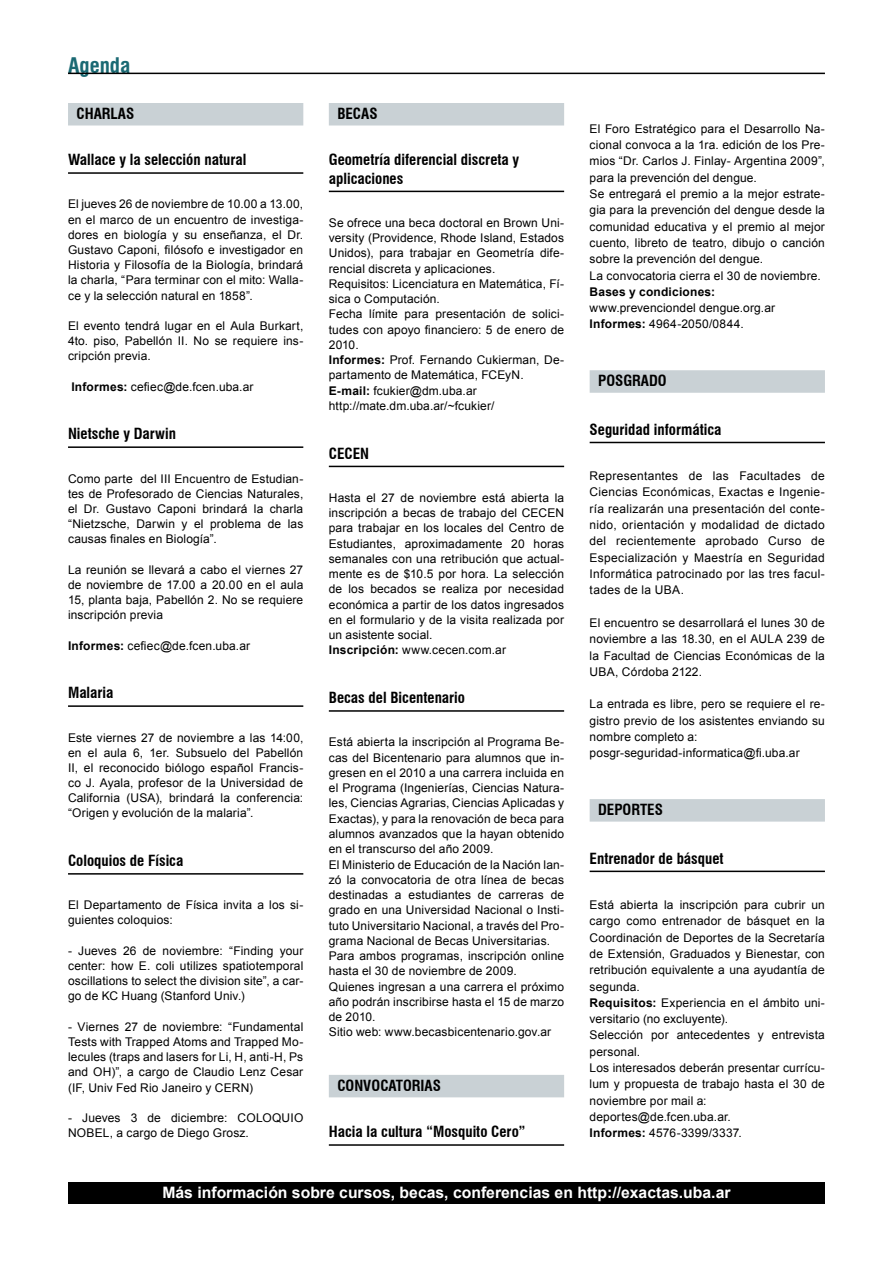
<style>
.page{position:relative;width:893px;height:1263px;background:#fff}
.page>*{position:absolute;margin:0;border:0;box-sizing:border-box;transform-origin:0 0}
.t1{font:700 condensed 21px "Swiss 721 BT";color:#1a6973}
.t2{font:700 15.75px "Arial";color:#fff}
.t3{font:700 condensed 15px/18.3px "Swiss 721 BT";color:#000}
.t4{font:12px/15.3px "Arial";letter-spacing:.01em;color:#000;text-align:justify}
.t5{font:700 12px "Arial";letter-spacing:.015em;color:#000}
.s1{font-weight:700}
</style>
<div class="page">
<hr style="left:68px;top:73px;width:757px;height:1px;background:#000">
<div style="left:68px;top:1181px;width:757px;height:22px;background:#000"></div>
<div style="left:68px;top:103px;width:235px;height:22px;background:#c9d1d5"></div>
<hr style="left:68px;top:172px;width:235px;height:2px;background:#000">
<hr style="left:68px;top:446px;width:235px;height:2px;background:#000">
<hr style="left:68px;top:705px;width:235px;height:2px;background:#000">
<hr style="left:68px;top:873px;width:235px;height:2px;background:#000">
<div style="left:329px;top:103px;width:235px;height:22px;background:#c9d1d5"></div>
<hr style="left:329px;top:191px;width:235px;height:1px;background:#000">
<hr style="left:329px;top:466px;width:235px;height:1px;background:#000">
<hr style="left:329px;top:710px;width:235px;height:2px;background:#000">
<div style="left:329px;top:1075px;width:235px;height:22px;background:#c9d1d5"></div>
<hr style="left:329px;top:1144px;width:235px;height:2px;background:#000">
<div style="left:590px;top:370px;width:235px;height:23px;background:#c9d1d5"></div>
<hr style="left:590px;top:442px;width:235px;height:1px;background:#000">
<div style="left:590px;top:799px;width:235px;height:23px;background:#c9d1d5"></div>
<hr style="left:590px;top:870px;width:235px;height:2px;background:#000">
<h1 class="t1" style="left:68px;top:52px;width:64px">Agenda</h1>
<p class="t3" style="left:77px;top:105px;width:59px">CHARLAS</p>
<p class="t3" style="left:68px;top:151px;width:180px">Wallace y la selección natural</p>
<p class="t4" style="left:68px;top:197px;width:237px">El jueves 26 de noviembre de 10.00 a 13.00, en el marco de un encuentro de investiga&shy;dores en biología y su enseñanza, el Dr.<br>Gustavo Caponi, filósofo e investigador en Historia y Filosofía de la Biología, brindará la charla, “Para terminar con el mito: Walla&shy;ce y la selección natural en 1858”.</p>
<p class="t4" style="left:68px;top:318px;width:237px">El evento tendrá lugar en el Aula Burkart, 4to. piso, Pabellón II. No se requiere ins&shy;cripción previa.</p>
<p class="t4" style="left:71px;top:379px;width:184px"><span class="s1">Informes:</span> cefiec@de.fcen.uba.ar</p>
<p class="t3" style="left:68px;top:425px;width:109px">Nietsche y Darwin</p>
<p class="t4" style="left:68px;top:471px;width:237px">Como parte del III Encuentro de Estudian&shy;tes de Profesorado de Ciencias Naturales, el Dr. Gustavo Caponi brindará la charla “Nietzsche, Darwin y el problema de las causas finales en Biología”.</p>
<p class="t4" style="left:68px;top:562px;width:237px">La reunión se llevará a cabo el viernes 27 de noviembre de 17.00 a 20.00 en el aula 15, planta baja, Pabellón 2. No se requiere inscripción previa</p>
<p class="t4" style="left:68px;top:638px;width:184px"><span class="s1">Informes:</span> cefiec@de.fcen.uba.ar</p>
<p class="t3" style="left:68px;top:684px;width:47px">Malaria</p>
<p class="t4" style="left:68px;top:730px;width:237px">Este viernes 27 de noviembre a las 14:00, en el aula 6, 1er. Subsuelo del Pabellón II, el reconocido biólogo español Francis&shy;co J. Ayala, profesor de la Universidad de California (USA), brindará la conferencia: “Origen y evolución de la malaria”.</p>
<p class="t3" style="left:68px;top:851px;width:117px">Coloquios de Física</p>
<p class="t4" style="left:68px;top:897px;width:237px">El Departamento de Física invita a los si&shy;guientes coloquios:</p>
<p class="t4" style="left:68px;top:943px;width:237px">- Jueves 26 de noviembre: “Finding your center: how E. coli utilizes spatiotemporal oscillations to select the division site”, a car&shy;go de KC Huang (Stanford Univ.)</p>
<p class="t4" style="left:68px;top:1019px;width:237px">- Viernes 27 de noviembre: “Fundamental Tests with Trapped Atoms and Trapped Mo&shy;lecules (traps and lasers for Li, H, anti-H, Ps and OH)”, a cargo de Claudio Lenz Cesar (IF, Univ Fed Rio Janeiro y CERN)</p>
<p class="t4" style="left:68px;top:1110px;width:237px">- Jueves 3 de diciembre: COLOQUIO<br>NOBEL, a cargo de Diego Grosz.</p>
<p class="t3" style="left:337px;top:105px;width:42px">BECAS</p>
<p class="t3" style="left:329px;top:151px;width:192px">Geometría diferencial discreta y aplicaciones</p>
<p class="t4" style="left:329px;top:215px;width:237px;text-align:left">Se ofrece una beca doctoral en Brown Uni&shy;versity (Providence, Rhode Island, Estados Unidos), para trabajar en Geometría dife&shy;rencial discreta y aplicaciones.<br>Requisitos: Licenciatura en Matemática, Fí&shy;sica o Computación.<br>Fecha límite para presentación de solici&shy;tudes con apoyo financiero: 5 de enero de 2010.<br><span class="s1">Informes:</span> Prof. Fernando Cukierman, De&shy;partamento de Matemática, FCEyN.<br><span class="s1">E-mail:</span> fcukier@dm.uba.ar http://mate.dm.uba.ar/~fcukier/</p>
<p class="t3" style="left:329px;top:444px;width:42px">CECEN</p>
<p class="t4" style="left:329px;top:490px;width:237px;text-align:left">Hasta el 27 de noviembre está abierta la inscripción a becas de trabajo del CECEN para trabajar en los locales del Centro de Estudiantes, aproximadamente 20 horas semanales con una retribución que actual&shy;mente es de $10.5 por hora. La selección de los becados se realiza por necesidad económica a partir de los datos ingresados en el formulario y de la visita realizada por un asistente social.<br><span class="s1">Inscripción:</span> www.cecen.com.ar</p>
<p class="t3" style="left:329px;top:689px;width:138px">Becas del Bicentenario</p>
<p class="t4" style="left:329px;top:735px;width:237px;text-align:left">Está abierta la inscripción al Programa Be&shy;cas del Bicentenario para alumnos que in&shy;gresen en el 2010 a una carrera incluida en el Programa (Ingenierías, Ciencias Natura&shy;les, Ciencias Agrarias, Ciencias Aplicadas y Exactas), y para la renovación de beca para alumnos avanzados que la hayan obtenido en el transcurso del año 2009.<br>El Ministerio de Educación de la Nación lan&shy;zó la convocatoria de otra línea de becas destinadas a estudiantes de carreras de grado en una Universidad Nacional o Insti&shy;tuto Universitario Nacional, a través del Pro&shy;grama Nacional de Becas Universitarias.<br>Para ambos programas, inscripción online hasta el 30 de noviembre de 2009.<br>Quienes ingresan a una carrera el próximo año podrán inscribirse hasta el 15 de marzo de 2010.<br>Sitio web: www.becasbicentenario.gov.ar</p>
<p class="t3" style="left:337px;top:1076px;width:105px">CONVOCATORIAS</p>
<p class="t3" style="left:329px;top:1123px;width:198px">Hacia la cultura “Mosquito Cero”</p>
<p class="t4" style="left:590px;top:120px;width:237px;line-height:16.4px;text-align:left">El Foro Estratégico para el Desarrollo Na&shy;cional convoca a la 1ra. edición de los Pre&shy;mios “Dr. Carlos J. Finlay- Argentina 2009”, para la prevención del dengue.<br>Se entregará el premio a la mejor estrate&shy;gia para la prevención del dengue desde la comunidad educativa y el premio al mejor cuento, libreto de teatro, dibujo o canción sobre la prevención del dengue.<br>La convocatoria cierra el 30 de noviembre.</p>
<p class="t5" style="left:590px;top:284px;width:127px">Bases y condiciones:</p>
<p class="t4" style="left:590px;top:300px;width:187px;line-height:16.4px">www.prevenciondel dengue.org.ar<br><span class="s1">Informes:</span> 4964-2050/0844.</p>
<p class="t3" style="left:598px;top:372px;width:70px">POSGRADO</p>
<p class="t3" style="left:590px;top:420px;width:133px">Seguridad informática</p>
<p class="t4" style="left:590px;top:468px;width:237px;line-height:16.4px">Representantes de las Facultades de Ciencias Económicas, Exactas e Ingenie&shy;ría realizarán una presentación del conte&shy;nido, orientación y modalidad de dictado del recientemente aprobado Curso de Especialización y Maestría en Seguridad Informática patrocinado por las tres facul&shy;tades de la UBA.</p>
<p class="t4" style="left:590px;top:615px;width:237px;line-height:16.4px">El encuentro se desarrollará el lunes 30 de noviembre a las 18.30, en el AULA 239 de la Facultad de Ciencias Económicas de la UBA, Córdoba 2122.</p>
<p class="t4" style="left:590px;top:696px;width:237px;line-height:16.4px;text-align:left">La entrada es libre, pero se requiere el re&shy;gistro previo de los asistentes enviando su nombre completo a: posgr-seguridad-informatica@fi.uba.ar</p>
<p class="t3" style="left:598px;top:801px;width:66px">DEPORTES</p>
<p class="t3" style="left:590px;top:849px;width:135px">Entrenador de básquet</p>
<p class="t4" style="left:590px;top:897px;width:237px;line-height:16.4px;text-align:left">Está abierta la inscripción para cubrir un cargo como entrenador de básquet en la Coordinación de Deportes de la Secretaría de Extensión, Graduados y Bienestar, con retribución equivalente a una ayudantía de segunda.<br><span class="s1">Requisitos:</span> Experiencia en el ámbito uni&shy;versitario (no excluyente).<br>Selección por antecedentes y entrevista personal.<br>Los interesados deberán presentar currícu&shy;lum y propuesta de trabajo hasta el 30 de noviembre por mail a: deportes@de.fcen.uba.ar.<br><span class="s1">Informes:</span> 4576-3399/3337.</p>
<h2 class="t2" style="left:162px;top:1182px;width:570px">Más información sobre cursos, becas, conferencias en http://exactas.uba.ar</h2>
</div>
